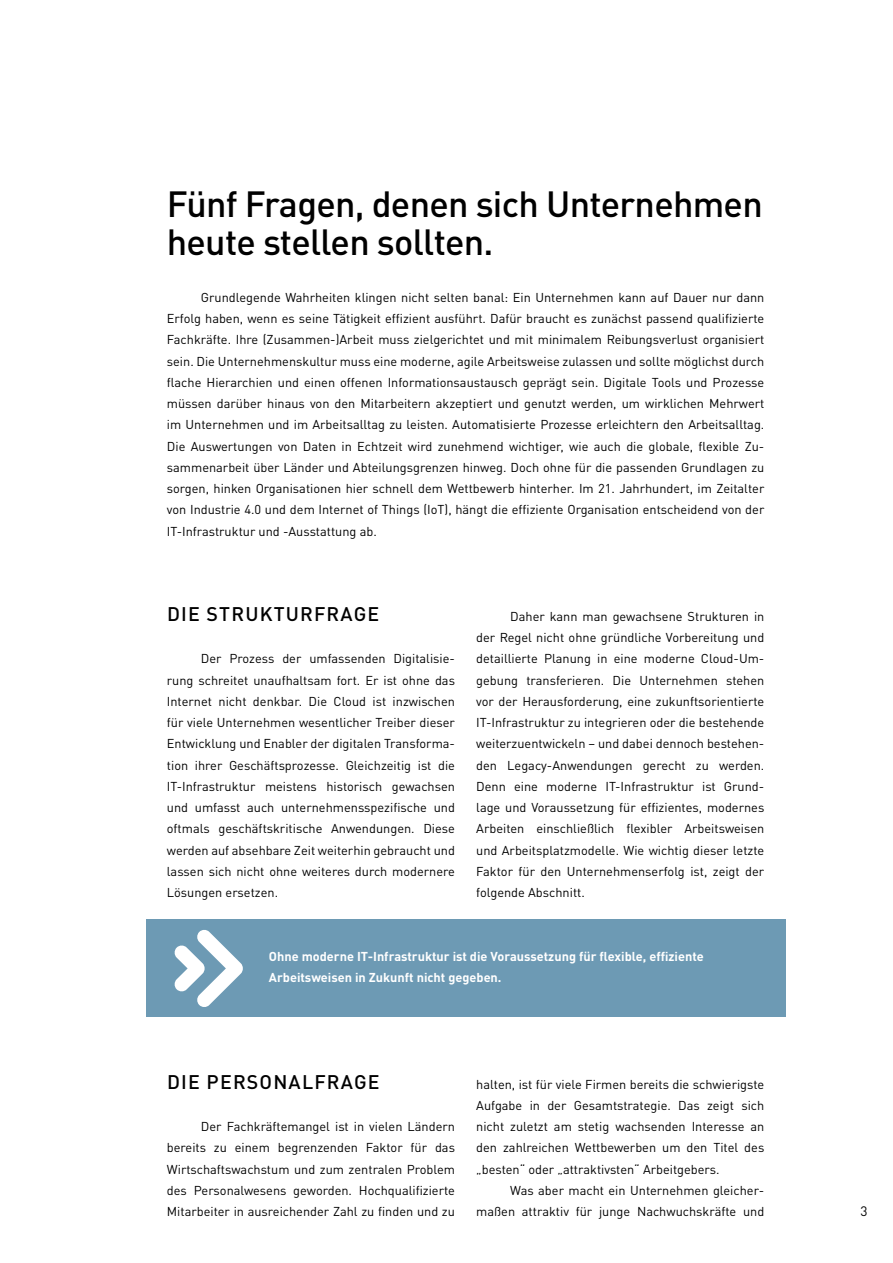
<style>
.page{position:relative;width:893px;height:1263px;background:#fff}
.page>*{position:absolute;margin:0;border:0;box-sizing:border-box;transform-origin:0 0}
.t1{font:500 36px/38.2px "Bechtle DIN";letter-spacing:-.02em;color:#000}
.t2{font:500 19.5px "Bechtle DIN";letter-spacing:.06em;color:#000}
.t3{font:13.5px "Bechtle DIN";color:#000}
.t4{font:12.75px/21.3px "Bechtle DIN";color:#000;text-align:justify}
.t5{font:700 12.75px/21.3px "Bechtle DIN";color:#fff}
</style>
<div class="page">
<div style="left:146px;top:919px;width:640px;height:98px;background:#6d9ab4"></div>
<svg style="left:174px;top:930px;width:69px;height:77px"></svg>
<h1 class="t1" style="left:167px;top:181px;width:597px">Fünf Fragen, denen sich Unternehmen heute stellen sollten.</h1>
<p class="t4" style="left:167px;top:285px;width:599px;text-indent:34px">Grundlegende Wahrheiten klingen nicht selten banal: Ein Unternehmen kann auf Dauer nur dann Erfolg haben, wenn es seine Tätigkeit effizient ausführt. Dafür braucht es zunächst passend qualifizierte Fachkräfte. Ihre (Zusammen-)Arbeit muss zielgerichtet und mit minimalem Reibungsverlust organisiert sein. Die Unternehmenskultur muss eine moderne, agile Arbeitsweise zulassen und sollte möglichst durch flache Hierarchien und einen offenen Informationsaustausch geprägt sein. Digitale Tools und Prozesse müssen darüber hinaus von den Mitarbeitern akzeptiert und genutzt werden, um wirklichen Mehrwert im Unternehmen und im Arbeitsalltag zu leisten. Automatisierte Prozesse erleichtern den Arbeitsalltag.<br>Die Auswertungen von Daten in Echtzeit wird zunehmend wichtiger, wie auch die globale, flexible Zu&shy;sammenarbeit über Länder und Abteilungsgrenzen hinweg. Doch ohne für die passenden Grundlagen zu sorgen, hinken Organisationen hier schnell dem Wettbewerb hinterher. Im 21. Jahrhundert, im Zeitalter von Industrie 4.0 und dem Internet of Things (IoT), hängt die effiziente Organisation entscheidend von der IT-Infrastruktur und -Ausstattung ab.</p>
<h2 class="t2" style="left:167px;top:598px;width:214px">DIE STRUKTURFRAGE</h2>
<p class="t4" style="left:167px;top:647px;width:290px;text-indent:34px">Der Prozess der umfassenden Digitalisie&shy;rung schreitet unaufhaltsam fort. Er ist ohne das Internet nicht denkbar. Die Cloud ist inzwischen für viele Unternehmen wesentlicher Treiber dieser Entwicklung und Enabler der digitalen Transforma&shy;tion ihrer Geschäftsprozesse. Gleichzeitig ist die IT-Infrastruktur meistens historisch gewachsen und umfasst auch unternehmensspezifische und oftmals geschäftskritische Anwendungen. Diese werden auf absehbare Zeit weiterhin gebraucht und lassen sich nicht ohne weiteres durch modernere Lösungen ersetzen.</p>
<p class="t4" style="left:476px;top:604px;width:290px;text-indent:34px">Daher kann man gewachsene Strukturen in der Regel nicht ohne gründliche Vorbereitung und detaillierte Planung in eine moderne Cloud-Um&shy;gebung transferieren. Die Unternehmen stehen vor der Herausforderung, eine zukunftsorientierte IT-Infrastruktur zu integrieren oder die bestehende weiterzuentwickeln – und dabei dennoch bestehen&shy;den Legacy-Anwendungen gerecht zu werden.<br>Denn eine moderne IT-Infrastruktur ist Grund&shy;lage und Voraussetzung für effizientes, modernes Arbeiten einschließlich flexibler Arbeitsweisen und Arbeitsplatzmodelle. Wie wichtig dieser letzte Faktor für den Unternehmenserfolg ist, zeigt der folgende Abschnitt.</p>
<p class="t5" style="left:269px;top:944px;width:436px">Ohne moderne IT-Infrastruktur ist die Voraussetzung für flexible, effiziente<br>Arbeitsweisen in Zukunft nicht gegeben.</p>
<h2 class="t2" style="left:167px;top:1066px;width:214px">DIE PERSONALFRAGE</h2>
<p class="t4" style="left:167px;top:1115px;width:290px;text-indent:34px">Der Fachkräftemangel ist in vielen Ländern bereits zu einem begrenzenden Faktor für das Wirtschaftswachstum und zum zentralen Problem des Personalwesens geworden. Hochqualifizierte Mitarbeiter in ausreichender Zahl zu finden und zu</p>
<p class="t4" style="left:476px;top:1072px;width:290px">halten, ist für viele Firmen bereits die schwierigste Aufgabe in der Gesamtstrategie. Das zeigt sich nicht zuletzt am stetig wachsenden Interesse an den zahlreichen Wettbewerben um den Titel des „besten“ oder „attraktivsten“ Arbeitgebers.</p>
<p class="t4" style="left:476px;top:1178px;width:290px;text-align:right">Was aber macht ein Unternehmen gleicher&shy;maßen attraktiv für junge Nachwuchskräfte und</p>
<p class="t3" style="left:860px;top:1201px;width:9px">3</p>
</div>
